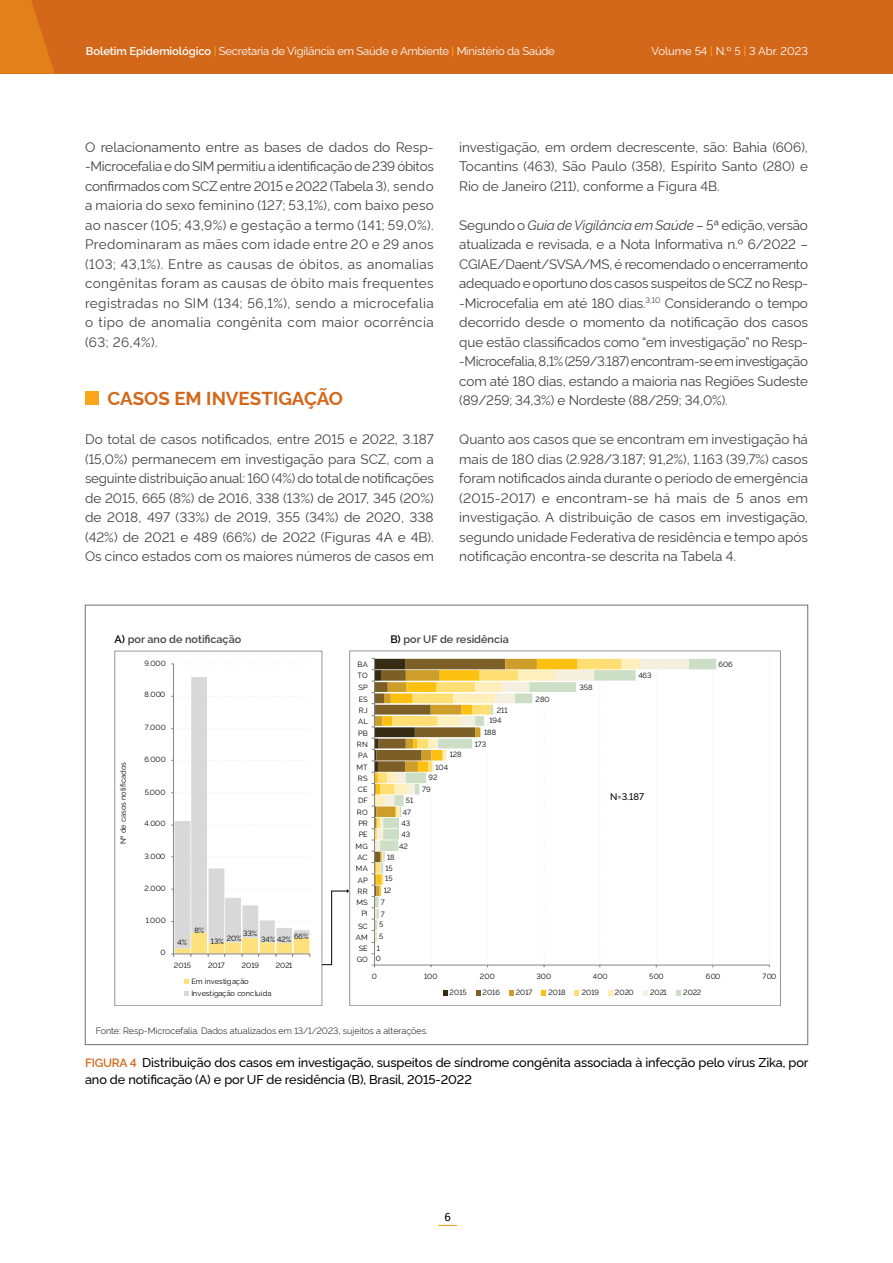
<style>
.page{position:relative;width:893px;height:1263px;background:#fff}
.page>*{position:absolute;margin:0;border:0;box-sizing:border-box;transform-origin:0 0}
.subtitulo_1_1_linha{font:700 18.75px "Rawline";color:#d3681b}
.Texto_miolo{font:13.5px/19.5px "Rawline";color:#414042;text-align:justify}
.Titulo_tabela_quadro{font:500 12.75px/16.5px "Rawline";letter-spacing:-.01em;color:#000}
.t1{font:12px "Fira Sans";color:#000}
.t2{font:11.25px "Rawline";letter-spacing:-.02em;color:#fff}
.t3{font:11.25px "Rawline";color:#fff}
.Texto_miolo-2{font:600 10.8px "Rawline";color:#414042}
.t4{font:500 9.45px "Rawline";color:#000001}
.Fonte{font:300 9px "Rawline";color:#000}
.t5{font:7.5px/11.9px "Rawline";color:#000001}
.s1{font-weight:600}
.s2{font-weight:500;color:#faa61a}
.s3{font-style:italic}
.s4{color:#000}
.s5{font-weight:600;font-size:12px;color:#d3681b}
</style>
<div class="page">
<div style="left:0;top:0;width:893px;height:74px;background:#d3681b"></div>
<svg style="left:438px;top:1225px;width:19px;height:1px"></svg>
<svg style="left:0;top:0;width:54px;height:74px"></svg>
<div style="left:85px;top:391px;width:14px;height:14px;background:#faa61a"></div>
<svg style="left:115px;top:651px;width:666px;height:355px"></svg>
<svg style="left:322px;top:889px;width:27px;height:76px"></svg>
<svg style="left:712px;top:658px;width:1px;height:309px"></svg>
<svg style="left:769px;top:658px;width:1px;height:309px"></svg>
<p class="t2" style="left:86px;top:42px;width:470px"><span class="s1">Boletim Epidemiológico</span> <span class="s2">|</span> Secretaria de Vigilância em Saúde e Ambiente <span class="s2">|</span> Ministério da Saúde</p>
<p class="t3" style="left:651px;top:43px;width:158px">Volume 54 <span class="s2">|</span> N.º 5 <span class="s2">|</span> 3 Abr. 2023</p>
<p class="Texto_miolo" style="left:85px;top:136px;width:350px">O relacionamento entre as bases de dados do Resp--Microcefalia e do SIM permitiu a identificação de 239 óbitos confirmados com SCZ entre 2015 e 2022 (Tabela 3), sendo a maioria do sexo feminino (127; 53,1%), com baixo peso ao nascer (105; 43,9%) e gestação a termo (141; 59,0%).<br>Predominaram as mães com idade entre 20 e 29 anos (103; 43,1%). Entre as causas de óbitos, as anomalias congênitas foram as causas de óbito mais frequentes registradas no SIM (134; 56,1%), sendo a microcefalia o tipo de anomalia congênita com maior ocorrência (63; 26,4%).</p>
<p class="subtitulo_1_1_linha" style="left:108px;top:384px;width:237px">CASOS EM INVESTIGAÇÃO</p>
<p class="Texto_miolo" style="left:85px;top:428px;width:350px">Do total de casos notificados, entre 2015 e 2022, 3.187 (15,0%) permanecem em investigação para SCZ, com a seguinte distribuição anual: 160 (4%) do total de notificações de 2015, 665 (8%) de 2016, 338 (13%) de 2017, 345 (20%) de 2018, 497 (33%) de 2019, 355 (34%) de 2020, 338 (42%) de 2021 e 489 (66%) de 2022 (Figuras 4A e 4B).<br>Os cinco estados com os maiores números de casos em</p>
<p class="Texto_miolo" style="left:459px;top:136px;width:350px">investigação, em ordem decrescente, são: Bahia (606), Tocantins (463), São Paulo (358), Espírito Santo (280) e Rio de Janeiro (211), conforme a Figura 4B.</p>
<p class="Texto_miolo" style="left:459px;top:214px;width:350px">Segundo o <span class="s3">Guia de Vigilância em Saúde</span> – 5ª edição, versão atualizada e revisada, e a Nota Informativa n.º 6/2022 – CGIAE/Daent/SVSA/MS, é recomendado o encerramento adequado e oportuno dos casos suspeitos de SCZ no Resp--Microcefalia em até 180 dias.<sup>3,10</sup> Considerando o tempo decorrido desde o momento da notificação dos casos que estão classificados como “em investigação” no Resp--Microcefalia, 8,1% (259/3.187) encontram-se em investigação com até 180 dias, estando a maioria nas Regiões Sudeste (89/259; 34,3%) e Nordeste (88/259; 34,0%).</p>
<p class="Texto_miolo" style="left:459px;top:428px;width:350px">Quanto aos casos que se encontram em investigação há mais de 180 dias (2.928/3.187; 91,2%), 1.163 (39,7%) casos foram notificados ainda durante o período de emergência (2015-2017) e encontram-se há mais de 5 anos em investigação. A distribuição de casos em investigação, segundo unidade Federativa de residência e tempo após notificação encontra-se descrita na Tabela 4.</p>
<p class="Texto_miolo-2" style="left:115px;top:631px;width:128px"><span class="s4">A)</span> por ano de notificação</p>
<p class="Texto_miolo-2" style="left:390px;top:631px;width:120px"><span class="s4">B)</span> por UF de residência</p>
<p class="t5" style="left:116px;top:844px;width:83px;rotate:-90deg">Nº de casos notificados</p>
<p class="t5" style="left:144px;top:656px;width:23px">9.000</p>
<p class="t5" style="left:144px;top:688px;width:22px">8.000</p>
<p class="t5" style="left:145px;top:720px;width:22px">7.000</p>
<p class="t5" style="left:144px;top:753px;width:23px">6.000</p>
<p class="t5" style="left:145px;top:785px;width:22px">5.000</p>
<p class="t5" style="left:145px;top:817px;width:22px">4.000</p>
<p class="t5" style="left:144px;top:849px;width:22px">3.000</p>
<p class="t5" style="left:145px;top:882px;width:22px">2.000</p>
<p class="t5" style="left:146px;top:914px;width:22px">1.000</p>
<p class="t5" style="left:161px;top:946px;width:7px">0</p>
<p class="t5" style="left:194px;top:924px;width:11px">8%</p>
<p class="t5" style="left:243px;top:927px;width:16px">33%</p>
<p class="t5" style="left:261px;top:932px;width:49px">34% 42% 66%</p>
<p class="t5" style="left:211px;top:933px;width:32px">13% 20%</p>
<p class="t5" style="left:177px;top:935px;width:11px">4%</p>
<p class="t5" style="left:174px;top:958px;width:18px">2015</p>
<p class="t5" style="left:208px;top:958px;width:18px">2017</p>
<p class="t5" style="left:242px;top:958px;width:19px">2019</p>
<p class="t5" style="left:276px;top:958px;width:18px">2021</p>
<p class="t5" style="left:357px;top:658px;width:12px">BA</p>
<p class="t5" style="left:358px;top:669px;width:12px">TO</p>
<p class="t5" style="left:359px;top:680px;width:11px">SP</p>
<p class="t5" style="left:359px;top:692px;width:11px">ES</p>
<p class="t5" style="left:359px;top:704px;width:10px">RJ</p>
<p class="t5" style="left:358px;top:715px;width:11px">AL</p>
<p class="t5" style="left:358px;top:726px;width:11px">PB</p>
<p class="t5" style="left:357px;top:737px;width:13px">RN</p>
<p class="t5" style="left:358px;top:749px;width:11px">PA</p>
<p class="t5" style="left:356px;top:760px;width:13px">MT</p>
<p class="t5" style="left:358px;top:771px;width:11px">RS</p>
<p class="t5" style="left:358px;top:783px;width:11px">CE</p>
<p class="t5" style="left:358px;top:794px;width:11px">DF</p>
<p class="t5" style="left:357px;top:805px;width:12px">RO</p>
<p class="t5" style="left:358px;top:817px;width:11px">PR</p>
<p class="t5" style="left:359px;top:828px;width:11px">PE</p>
<p class="t5" style="left:356px;top:839px;width:14px">MG</p>
<p class="t5" style="left:357px;top:850px;width:12px">AC</p>
<p class="t5" style="left:356px;top:862px;width:13px">MA</p>
<p class="t5" style="left:358px;top:873px;width:11px">AP</p>
<p class="t5" style="left:358px;top:884px;width:12px">RR</p>
<p class="t5" style="left:356px;top:896px;width:13px">MS</p>
<p class="t5" style="left:361px;top:907px;width:8px">PI</p>
<p class="t5" style="left:358px;top:919px;width:11px">SC</p>
<p class="t5" style="left:356px;top:930px;width:13px">AM</p>
<p class="t5" style="left:359px;top:942px;width:11px">SE</p>
<p class="t5" style="left:357px;top:953px;width:12px">GO</p>
<p class="t5" style="left:406px;top:793px;width:9px">51</p>
<p class="t5" style="left:403px;top:805px;width:10px">47</p>
<p class="t5" style="left:401px;top:817px;width:10px">43</p>
<p class="t5" style="left:401px;top:828px;width:10px">43</p>
<p class="t5" style="left:399px;top:839px;width:10px">42</p>
<p class="t5" style="left:387px;top:850px;width:9px">18</p>
<p class="t5" style="left:385px;top:862px;width:9px">15</p>
<p class="t5" style="left:385px;top:872px;width:9px">15</p>
<p class="t5" style="left:384px;top:883px;width:9px">12</p>
<p class="t5" style="left:381px;top:895px;width:5px">7</p>
<p class="t5" style="left:381px;top:907px;width:5px">7</p>
<p class="t5" style="left:377px;top:918px;width:8px;text-align:center">5<br>5<br>1</p>
<p class="t5" style="left:376px;top:952px;width:7px">0</p>
<p class="t5" style="left:450px;top:748px;width:13px">128</p>
<p class="t5" style="left:435px;top:760px;width:14px">104</p>
<p class="t5" style="left:429px;top:771px;width:10px">92</p>
<p class="t5" style="left:422px;top:783px;width:10px">79</p>
<p class="t5" style="left:489px;top:704px;width:20px;line-height:10.4px;text-indent:7px">211<br>194</p>
<p class="t5" style="left:484px;top:725px;width:14px">188</p>
<p class="t5" style="left:475px;top:737px;width:13px">173</p>
<p class="t5" style="left:536px;top:692px;width:15px">280</p>
<p class="t5" style="left:579px;top:680px;width:15px">358</p>
<p class="t5" style="left:638px;top:669px;width:15px">463</p>
<p class="t4" style="left:610px;top:789px;width:35px">N=3.187</p>
<p class="t5" style="left:718px;top:658px;width:16px">606</p>
<p class="t5" style="left:191px;top:975px;width:82px;line-height:11.4px">Em investigação<br>Investigação concluída</p>
<p class="t5" style="left:372px;top:970px;width:7px">0</p>
<p class="t5" style="left:424px;top:970px;width:15px">100</p>
<p class="t5" style="left:480px;top:970px;width:16px">200</p>
<p class="t5" style="left:536px;top:970px;width:16px">300</p>
<p class="t5" style="left:593px;top:970px;width:16px">400</p>
<p class="t5" style="left:649px;top:970px;width:16px">500</p>
<p class="t5" style="left:706px;top:970px;width:16px">600</p>
<p class="t5" style="left:762px;top:970px;width:15px">700</p>
<p class="t5" style="left:450px;top:985px;width:18px">2015</p>
<p class="t5" style="left:482px;top:985px;width:19px">2016</p>
<p class="t5" style="left:516px;top:985px;width:18px">2017</p>
<p class="t5" style="left:548px;top:985px;width:19px">2018</p>
<p class="t5" style="left:582px;top:985px;width:19px">2019</p>
<p class="t5" style="left:615px;top:985px;width:20px">2020</p>
<p class="t5" style="left:650px;top:985px;width:18px">2021</p>
<p class="t5" style="left:683px;top:985px;width:19px">2022</p>
<p class="Fonte" style="left:96px;top:1023px;width:334px">Fonte: Resp-Microcefalia. Dados atualizados em 13/1/2023, sujeitos a alterações.</p>
<p class="Titulo_tabela_quadro" style="left:85px;top:1053px;width:725px"><span class="s5">FIGURA 4</span> Distribuição dos casos em investigação, suspeitos de síndrome congênita associada à infecção pelo vírus Zika, por ano de notificação (A) e por UF de residência (B), Brasil, 2015-2022</p>
<p class="t1" style="left:444px;top:1207px;width:8px">6</p>
</div>
